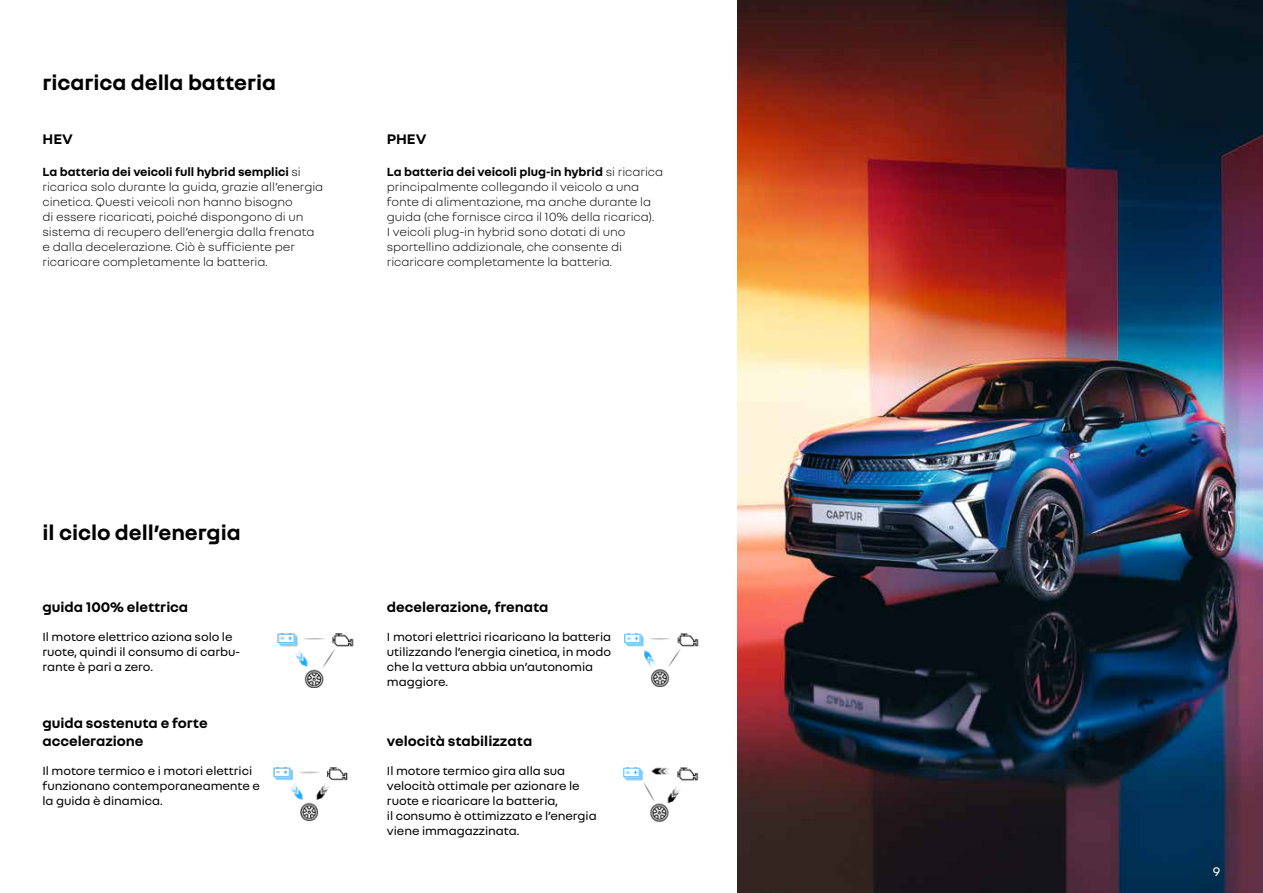
<style>
.page{position:relative;width:1263px;height:893px;background:#fff}
.page>*{position:absolute;margin:0;border:0;box-sizing:border-box;transform-origin:0 0}
.t1{font:700 22.5px "Nouvel R";letter-spacing:-.005em;color:#000}
.t2{font:700 15px/18px "Nouvel R";letter-spacing:-.005em;color:#000}
.t3{font:13.5px "Nouvel R";color:#fff}
.t4{font:300 12.75px/15px "Nouvel R";letter-spacing:-.005em;color:#000}
.t5{font:12.75px/15px "Nouvel R";letter-spacing:-.005em;color:#000}
.s1{font-weight:700}
</style>
<div class="page">
<img style="left:277px;top:633px;width:77px;height:55px">
<img style="left:624px;top:633px;width:75px;height:54px">
<img style="left:273px;top:767px;width:75px;height:54px">
<img style="left:623px;top:767px;width:76px;height:55px">
<img style="left:738px;top:0;width:525px;height:893px">
<h1 class="t1" style="left:43px;top:68px;width:235px">ricarica della batteria</h1>
<p class="t2" style="left:43px;top:129px;width:32px">HEV</p>
<p class="t4" style="left:43px;top:164px;width:282px"><span class="s1">La batteria dei veicoli full hybrid semplici</span> si ricarica solo durante la guida, grazie all’energia cinetica. Questi veicoli non hanno bisogno<br>di essere ricaricati, poiché dispongono di un sistema di recupero dell’energia dalla frenata e dalla decelerazione. Ciò è sufficiente per ricaricare completamente la batteria.</p>
<p class="t2" style="left:387px;top:129px;width:41px">PHEV</p>
<p class="t4" style="left:387px;top:164px;width:278px"><span class="s1">La batteria dei veicoli plug-in hybrid</span> si ricarica principalmente collegando il veicolo a una fonte di alimentazione, ma anche durante la guida (che fornisce circa il 10% della ricarica).<br>I veicoli plug-in hybrid sono dotati di uno sportellino addizionale, che consente di ricaricare completamente la batteria.</p>
<h1 class="t1" style="left:43px;top:518px;width:200px">il ciclo dell’energia</h1>
<p class="t2" style="left:43px;top:597px;width:147px">guida 100% elettrica</p>
<p class="t2" style="left:387px;top:597px;width:163px">decelerazione, frenata</p>
<p class="t5" style="left:43px;top:629px;width:199px">Il motore elettrico aziona solo le ruote, quindi il consumo di carbu&shy;rante è pari a zero.</p>
<p class="t5" style="left:387px;top:629px;width:226px">I motori elettrici ricaricano la batteria utilizzando l’energia cinetica, in modo che la vettura abbia un’autonomia maggiore.</p>
<p class="t2" style="left:43px;top:713px;width:167px">guida sostenuta e forte accelerazione</p>
<p class="t2" style="left:387px;top:731px;width:147px">velocità stabilizzata</p>
<p class="t5" style="left:43px;top:763px;width:219px">Il motore termico e i motori elettrici funzionano contemporaneamente e la guida è dinamica.</p>
<p class="t5" style="left:387px;top:763px;width:211px">Il motore termico gira alla sua velocità ottimale per azionare le ruote e ricaricare la batteria,<br>il consumo è ottimizzato e l’energia viene immagazzinata.</p>
<p class="t3" style="left:1213px;top:863px;width:9px">9</p>
</div>
